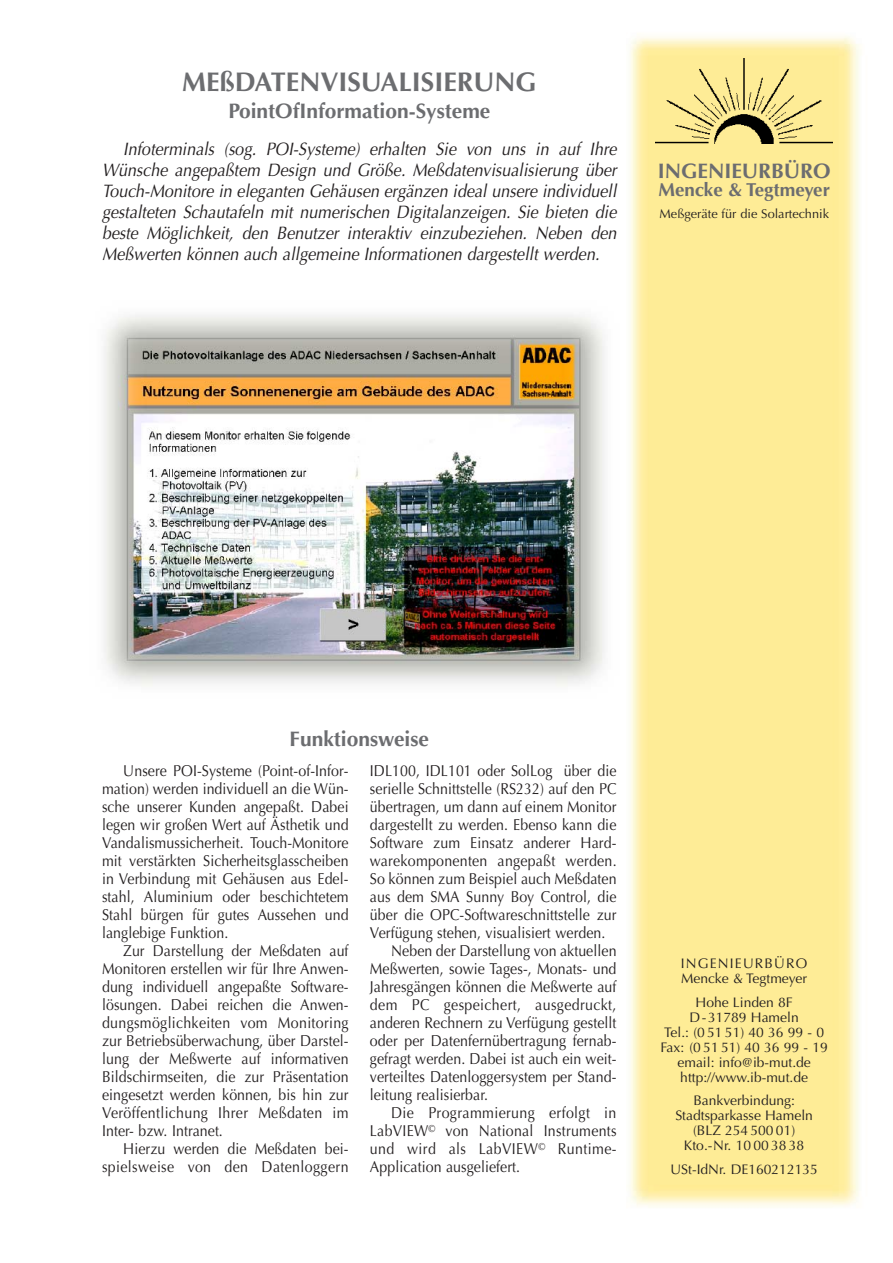
<style>
.page{position:relative;width:893px;height:1263px;background:#fff}
.page>*{position:absolute;margin:0;border:0;box-sizing:border-box;transform-origin:0 0}
.t1{font:700 27px "Optima";color:#6c6d70}
.t2{font:700 21px "Optima";color:#6c6d70}
.t3{font:700 18.75px "Optima";color:#6c6d70}
.t4{font:italic 18px/21px "Optima";color:#231f20;text-align:justify;scale:.9 1}
.t5{font:15.75px/18px "Optima";letter-spacing:.005em;color:#231f20;text-align:justify;scale:.9 1}
.t6{font:15.75px/18px "Optima";letter-spacing:.025em;color:#231f20;text-align:right;scale:.9 1}
.t7{font:13.8px/15px "Optima";color:#231f20;text-align:center}
.t8{font:12.75px "Optima";color:#231f20}
</style>
<div class="page">
<img style="left:104px;top:315px;width:501px;height:371px">
<img style="left:629px;top:36px;width:231px;height:1171px">
<img style="left:656px;top:59px;width:176px;height:85px">
<h1 class="t1" style="left:182px;top:66px;width:356px">MEßDATENVISUALISIERUNG</h1>
<h2 class="t2" style="left:228px;top:98px;width:263px">PointOfInformation-Systeme</h2>
<p class="t4" style="left:102px;top:138px;width:573px;text-indent:21px">Infoterminals (sog. POI-Systeme) erhalten Sie von uns in auf Ihre Wünsche angepaßtem Design und Größe. Meßdatenvisualisierung über Touch-Monitore in eleganten Gehäusen ergänzen ideal unsere individuell gestalteten Schautafeln mit numerischen Digitalanzeigen. Sie bieten die beste Möglichkeit, den Benutzer interaktiv einzubeziehen. Neben den Meßwerten können auch allgemeine Informationen dargestellt werden.</p>
<h2 class="t2" style="left:658px;top:158px;width:174px">INGENIEURBÜRO</h2>
<p class="t3" style="left:658px;top:179px;width:173px">Mencke &amp; Tegtmeyer</p>
<p class="t8" style="left:660px;top:206px;width:171px">Meßgeräte für die Solartechnik</p>
<h2 class="t2" style="left:290px;top:726px;width:141px">Funktionsweise</h2>
<p class="t5" style="left:102px;top:762px;width:276px;text-indent:21px">Unsere POI-Systeme (Point-of-Infor&shy;mation) werden individuell an die Wün&shy;sche unserer Kunden angepaßt. Dabei legen wir großen Wert auf Ästhetik und Vandalismussicherheit. Touch-Monitore mit verstärkten Sicherheitsglasscheiben in Verbindung mit Gehäusen aus Edel&shy;stahl, Aluminium oder beschichtetem Stahl bürgen für gutes Aussehen und langlebige Funktion.</p>
<p class="t5" style="left:102px;top:942px;width:276px;text-indent:21px">Zur Darstellung der Meßdaten auf Monitoren erstellen wir für Ihre Anwen&shy;dung individuell angepaßte Software&shy;lösungen. Dabei reichen die Anwen&shy;dungsmöglichkeiten vom Monitoring zur Betriebsüberwachung, über Darstel&shy;lung der Meßwerte auf informativen Bildschirmseiten, die zur Präsentation eingesetzt werden können, bis hin zur Veröffentlichung Ihrer Meßdaten im Inter- bzw. Intranet.</p>
<p class="t6" style="left:102px;top:1140px;width:276px">Hierzu werden die Meßdaten bei&shy;spielsweise von den Datenloggern</p>
<p class="t5" style="left:370px;top:762px;width:275px">IDL100, IDL101 oder SolLog über die</p>
<p class="t5" style="left:370px;top:780px;width:275px">serielle Schnittstelle (RS232) auf den PC</p>
<p class="t5" style="left:370px;top:798px;width:275px">übertragen, um dann auf einem Monitor</p>
<p class="t5" style="left:370px;top:816px;width:275px">dargestellt zu werden. Ebenso kann die</p>
<p class="t5" style="left:370px;top:834px;width:276px">Software zum Einsatz anderer Hard-</p>
<p class="t5" style="left:370px;top:852px;width:276px">warekomponenten angepaßt werden.</p>
<p class="t5" style="left:370px;top:870px;width:275px">So können zum Beispiel auch Meßdaten</p>
<p class="t5" style="left:370px;top:888px;width:275px">aus dem SMA Sunny Boy Control, die</p>
<p class="t5" style="left:370px;top:906px;width:275px">über die OPC-Softwareschnittstelle zur</p>
<p class="t5" style="left:370px;top:924px;width:263px">Verfügung stehen, visualisiert werden.</p>
<p class="t5" style="left:391px;top:942px;width:252px">Neben der Darstellung von aktuellen</p>
<p class="t5" style="left:370px;top:960px;width:275px">Meßwerten, sowie Tages-, Monats- und</p>
<p class="t5" style="left:370px;top:978px;width:275px">Jahresgängen können die Meßwerte auf</p>
<p class="t6" style="left:370px;top:996px;width:276px">dem PC gespeichert, ausgedruckt,</p>
<p class="t5" style="left:370px;top:1014px;width:275px">anderen Rechnern zu Verfügung gestellt</p>
<p class="t5" style="left:370px;top:1032px;width:276px">oder per Datenfernübertragung fernab-</p>
<p class="t5" style="left:370px;top:1050px;width:276px">gefragt werden. Dabei ist auch ein weit-</p>
<p class="t5" style="left:370px;top:1068px;width:276px">verteiltes Datenloggersystem per Stand-</p>
<p class="t5" style="left:370px;top:1086px;width:133px">leitung realisierbar.</p>
<p class="t6" style="left:391px;top:1104px;width:252px">Die Programmierung erfolgt in</p>
<p class="t5" style="left:370px;top:1122px;width:275px">LabVIEW<sup>©</sup> von National Instruments</p>
<p class="t6" style="left:370px;top:1140px;width:276px">und wird als LabVIEW<sup>©</sup> Runtime-</p>
<p class="t5" style="left:370px;top:1158px;width:168px">Application ausgeliefert.</p>
<p class="t7" style="left:681px;top:956px;width:128px;text-align:left">INGENIEURBÜRO<br>Mencke &amp; Tegtmeyer</p>
<p class="t7" style="left:660px;top:995px;width:169px">Hohe Linden 8F<br>D-31789 Hameln<br>Tel.: (0 51 51) 40 36 99 - 0<br>Fax: (0 51 51) 40 36 99 - 19 email: info@ib-mut.de http://www.ib-mut.de</p>
<p class="t7" style="left:675px;top:1093px;width:139px">Bankverbindung:<br>Stadtsparkasse Hameln (BLZ 254 500 01)<br>Kto.-Nr. 10 00 38 38</p>
<p class="t7" style="left:670px;top:1162px;width:149px">USt-IdNr. DE160212135</p>
</div>
